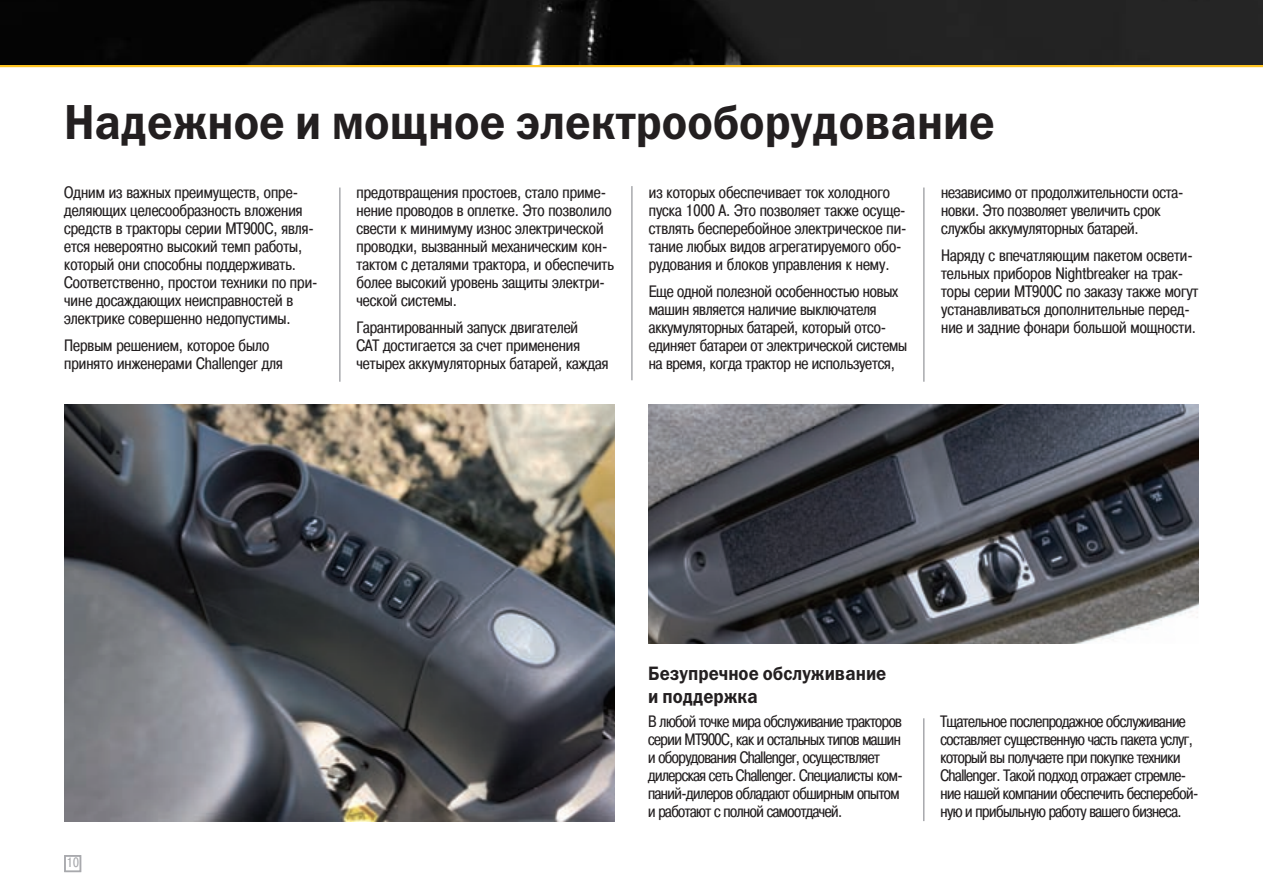
<style>
.page{position:relative;width:1263px;height:892px;background:#fff}
.page>*{position:absolute;margin:0;border:0;box-sizing:border-box;transform-origin:0 0}
.t1{font:49.5px "Franklin Gothic Demi C";color:#231f20;scale:.9 1}
.t2{font:19.5px/23.4px "Franklin Gothic Demi C";color:#231f20;scale:.9 1}
.t3{font:16.5px/18px "Pragmatica Cond C";color:#231f20}
.t4{font:16.5px/18px "Pragmatica Cond C";letter-spacing:-.03em;color:#231f20}
.t5{font:13.5px "Pragmatica Cond C";color:#a8a9ad}
</style>
<div class="page">
<hr style="left:0;top:64px;width:1263px;height:3px;background:#fec422">
<div style="left:64px;top:855px;width:17px;height:17px;border:2px solid #a8a9ad"></div>
<img style="left:0;top:0;width:1263px;height:64px">
<img style="left:648px;top:404px;width:551px;height:239px">
<img style="left:64px;top:404px;width:551px;height:417px">
<hr style="left:339px;top:188px;width:2px;height:194px;background:#a8a9ad">
<hr style="left:631px;top:186px;width:2px;height:194px;background:#a8a9ad">
<hr style="left:923px;top:188px;width:2px;height:194px;background:#a8a9ad">
<hr style="left:923px;top:718px;width:2px;height:103px;background:#a8a9ad">
<h1 class="t1" style="left:64px;top:105px;width:1036px">Надежное и мощное электрооборудование</h1>
<p class="t3" style="left:64px;top:185px;width:255px">Одним из важных преимуществ, опре - деляющих целесообразность вложения средств в тракторы серии MT900C, явля&shy;ется невероятно высокий темп работы, который они способны поддерживать.<br>Соответственно, простои техники по при&shy;чине досаждающих неис правностей в электрике совершенно недопустимы.</p>
<p class="t3" style="left:64px;top:337px;width:220px">Первым решением, которое было принято инженерами Challenger для</p>
<p class="t3" style="left:649px;top:185px;width:259px">из которых обеспечивает ток холодного пуска 1000 А. Это позволяет также осу ще&shy;ств лять бесперебойное электри ческое пи&shy;та ние любых видов агре га ти руемого обо&shy;ру дования и блоков управ ле ния к нему.</p>
<p class="t3" style="left:649px;top:283px;width:260px">Еще одной полезной особенностью но вых машин является наличие выклю ча те ля аккумуляторных батарей, ко то рый отсо - единяет батареи от элек три чес кой систе мы на время, когда трактор не используется,</p>
<p class="t3" style="left:357px;top:185px;width:259px">предотвращения простоев, стало приме&shy;нение проводов в оплетке. Это позволило свести к минимуму износ электрической проводки, вызванный механическим кон&shy;тактом с деталями трактора, и обеспечить более высокий уровень защиты электри&shy;ческой системы.</p>
<p class="t3" style="left:357px;top:319px;width:253px">Гарантированный запуск двигателей<br>CAT достигается за счет применения четырех аккумуляторных батарей, каждая</p>
<p class="t3" style="left:941px;top:185px;width:244px">независимо от продолжительности оста&shy;новки. Это позволяет увеличить срок службы аккумуляторных батарей.</p>
<p class="t3" style="left:941px;top:247px;width:259px">Наряду с впечатляющим пакетом осве ти&shy;тель ных приборов Nightbreaker на трак&shy;торы серии MT900C по заказу также могут устанавливаться дополнительные перед&shy;ние и задние фонари большой мощности.</p>
<p class="t5" style="left:67px;top:857px;width:14px">10</p>
<p class="t2" style="left:648px;top:663px;width:266px">Безупречное обслуживание и поддержка</p>
<p class="t4" style="left:648px;top:713px;width:256px">В любой точке мира обслуживание тракторов серии MT900C, как и остальных типов машин и оборудования Challenger, осуществляет дилерская сеть Challenger. Специалисты ком&shy;паний-дилеров обладают обширным опытом и работают с полной самоотдачей.</p>
<p class="t4" style="left:940px;top:713px;width:259px">Тщательное послепродажное обслуживание составляет существенную часть пакета услуг, который вы получаете при покупке техники Challenger. Такой подход отражает стремле&shy;ние нашей компании обеспечить бесперебой&shy;ную и прибыльную работу вашего бизнеса.</p>
</div>
